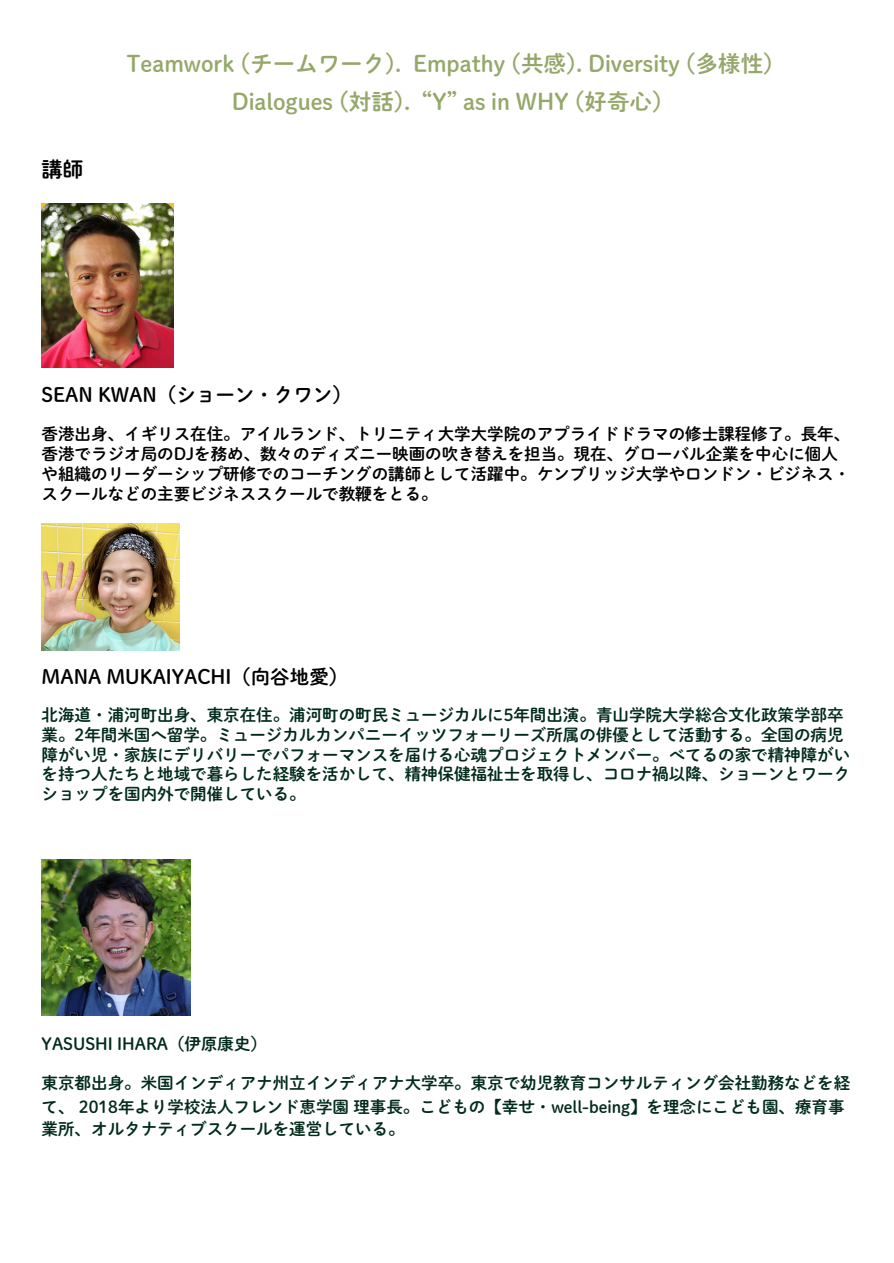
<style>
.page{position:relative;width:894px;height:1263px;background:#fff}
.page>*{position:absolute;margin:0;border:0;box-sizing:border-box;transform-origin:0 0}
.t1{font:22.5px "DMT Shuei M Go Std B";color:#96a76a}
.t2{font:21px "DMT Shuei M Go Std B";color:#000}
.t3{font:19.5px "DMT Shuei M Go Std B";color:#000}
.t4{font:16.5px/19.6px "DMT Shuei M Go Std B";color:#012b1b}
.t5{font:16.5px/19.8px "DMT Shuei M Go Std B";color:#000}
</style>
<div class="page">
<img style="left:42px;top:204px;width:131px;height:164px">
<img style="left:42px;top:523px;width:137px;height:127px">
<img style="left:42px;top:860px;width:148px;height:156px">
<h3 class="t2" style="left:42px;top:158px;width:43px">講師</h3>
<p class="t1" style="left:126px;top:52px;width:648px">Teamwork (チームワーク). Empathy (共感). Diversity (多様性)</p>
<p class="t1" style="left:232px;top:90px;width:431px">Dialogues (対話). “Y” as in WHY (好奇心)</p>
<p class="t3" style="left:42px;top:384px;width:312px">SEAN KWAN（ショーン・クワン）</p>
<p class="t5" style="left:42px;top:424px;width:809px">香港出身、イギリス在住。アイルランド、トリニティ大学大学院のアプライドドラマの修士課程修了。長年、香港でラジオ局のDJを務め、数々のディズニー映画の吹き替えを担当。現在、グローバル企業を中心に個人や組織のリーダーシップ研修でのコーチングの講師として活躍中。ケンブリッジ大学やロンドン・ビジネス・スクールなどの主要ビジネススクールで教鞭をとる。</p>
<p class="t3" style="left:42px;top:667px;width:308px">MANA MUKAIYACHI（向谷地愛）</p>
<p class="t4" style="left:42px;top:705px;width:809px">北海道・浦河町出身、東京在住。浦河町の町民ミュージカルに5年間出演。青山学院大学総合文化政策学部卒業。2年間米国へ留学。ミュージカルカンパニーイッツフォーリーズ所属の俳優として活動する。全国の病児障がい児・家族にデリバリーでパフォーマンスを届ける心魂プロジェクトメンバー。べてるの家で精神障がいを持つ人たちと地域で暮らした経験を活かして、精神保健福祉士を取得し、コロナ禍以降、ショーンとワークショップを国内外で開催している。</p>
<p class="t4" style="left:42px;top:1034px;width:227px">YASUSHI IHARA（伊原康史）</p>
<p class="t4" style="left:42px;top:1071px;width:809px;line-height:23.1px">東京都出身。米国インディアナ州立インディアナ大学卒。東京で幼児教育コンサルティング会社勤務などを経て、 2018年より学校法人フレンド恵学園理事長。こどもの【幸せ・well-being】を理念にこども園、療育事業所、オルタナティブスクールを運営している。</p>
</div>
